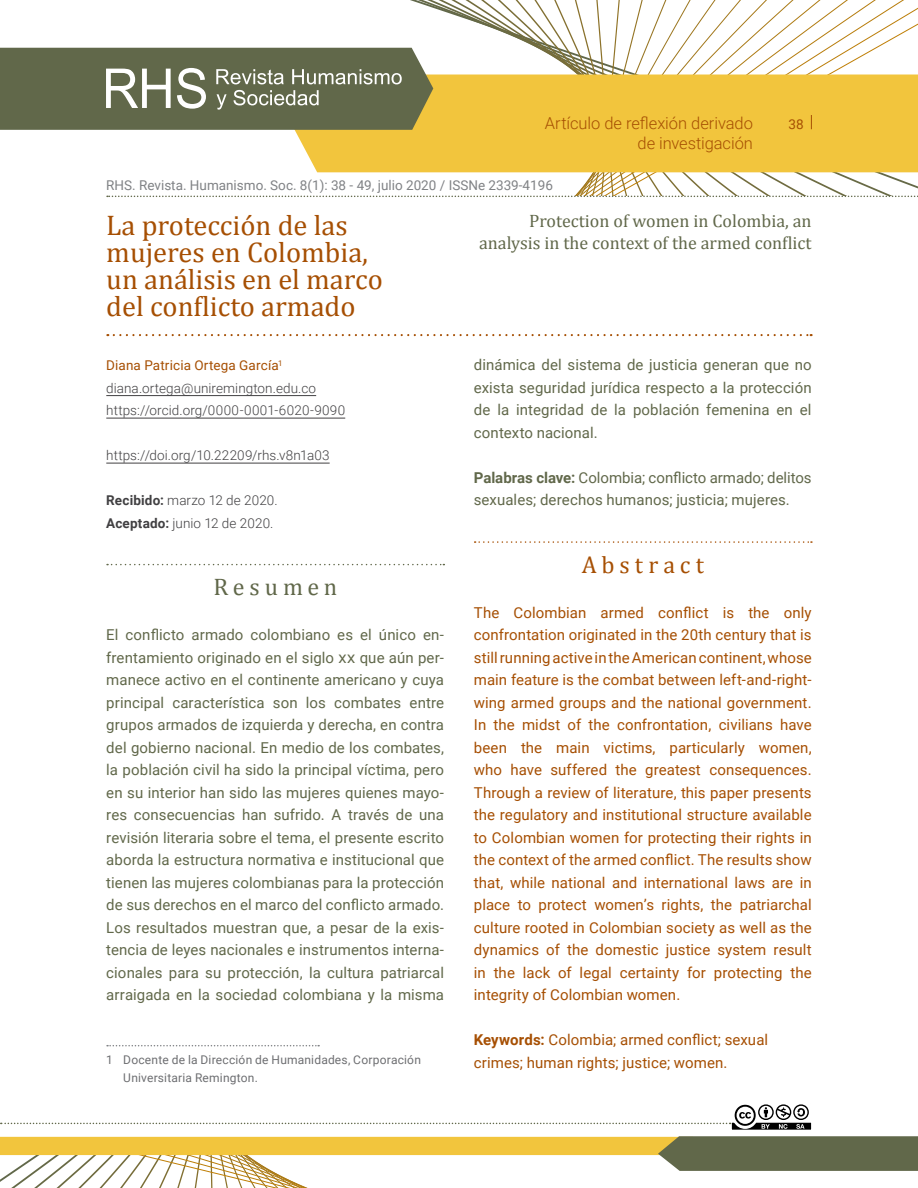
<style>
.page{position:relative;width:918px;height:1188px;background:#fff}
.page>*{position:absolute;margin:0;border:0;box-sizing:border-box;transform-origin:0 0}
.t1{font:28.5px/27px "Cambria";color:#a64f03}
.t2{font:24px "Cambria";letter-spacing:.21em;color:#a64f03}
.t3{font:24px "Cambria";letter-spacing:.2em;color:#61684a}
.t4{font:18px/22.5px "Cambria";color:#61684a;text-align:right}
.t5{font:300 16.5px/19.8px "Roboto";letter-spacing:-.005em;color:#a64f03;text-align:right}
.t6{font:15px/22.5px "Roboto";letter-spacing:.005em;color:#61684a;text-align:justify}
.t7{font:15px/22.5px "Roboto";letter-spacing:.005em;color:#a64f03;text-align:justify}
.t8{font:300 13.5px/22.5px "Roboto";letter-spacing:.005em;color:#414042}
.t9{font:13.5px "Roboto";color:#808285}
.t10{font:13.5px "Roboto";color:#a64f03}
.t11{font:12px/18px "Roboto";letter-spacing:.015em;color:#6d6e71}
.s1{font-weight:400;color:#a64f03}
.s2{font-weight:700}
</style>
<div class="page">
<svg style="left:0;top:0;width:918px;height:197px"></svg>
<svg style="left:0;top:1104px;width:918px;height:84px"></svg>
<svg style="left:114px;top:334px;width:698px;height:2px"></svg>
<hr style="left:106px;top:395px;width:210px;height:1px;background:#414042">
<hr style="left:106px;top:418px;width:239px;height:1px;background:#414042">
<hr style="left:106px;top:463px;width:224px;height:1px;background:#414042">
<svg style="left:107px;top:564px;width:337px;height:1px"></svg>
<svg style="left:107px;top:1045px;width:212px;height:1px"></svg>
<svg style="left:475px;top:541px;width:337px;height:2px"></svg>
<p class="t5" style="left:545px;top:112px;width:210px">Artículo de reflexión derivado de investigación</p>
<p class="t10" style="left:788px;top:115px;width:17px">38</p>
<p class="t9" style="left:106px;top:176px;width:448px">RHS. Revista. Humanismo. Soc. 8(1): 38 - 49, julio 2020 / ISSNe 2339-4196</p>
<p class="t4" style="left:479px;top:209px;width:334px">Protection of women in Colombia, an analysis in the context of the armed conflict</p>
<h1 class="t1" style="left:106px;top:211px;width:278px">La protección de las mujeres en Colombia, un análisis en el marco del conflicto armado</h1>
<p class="t8" style="left:106px;top:354px;width:240px"><span class="s1">Diana Patricia Ortega García</span><sup>1 </sup>diana.ortega@uniremington.edu.co https://orcid.org/0000-0001-6020-9090</p>
<p class="t8" style="left:106px;top:444px;width:225px">https://doi.org/10.22209/rhs.v8n1a03</p>
<p class="t8" style="left:106px;top:489px;width:173px"><span class="s2">Recibido:</span> marzo 12 de 2020.<br><span class="s2">Aceptado:</span> junio 12 de 2020.</p>
<h2 class="t3" style="left:213px;top:573px;width:125px">Resumen</h2>
<p class="t6" style="left:106px;top:623px;width:339px">El conflicto armado colombiano es el único en&shy;frentamiento originado en el siglo xx que aún per&shy;manece activo en el continente americano y cuya principal característica son los combates entre grupos armados de izquierda y derecha, en contra del gobierno nacional. En medio de los combates, la población civil ha sido la principal víctima, pero en su interior han sido las mujeres quienes mayo&shy;res consecuencias han sufrido. A través de una revisión literaria sobre el tema, el presente escrito aborda la estructura normativa e institucional que tienen las mujeres colombianas para la protección de sus derechos en el marco del conflicto armado.<br>Los resultados muestran que, a pesar de la exis&shy;tencia de leyes nacionales e instrumentos interna&shy;cionales para su protección, la cultura patriarcal arraigada en la sociedad colombiana y la misma</p>
<p class="t11" style="left:123px;top:1050px;width:299px;text-indent:-17px">1 Docente de la Dirección de Humanidades, Corporación<br>Universitaria Remington.</p>
<p class="t6" style="left:474px;top:353px;width:339px">dinámica del sistema de justicia generan que no exista seguridad jurídica respecto a la protección de la integridad de la población femenina en el contexto nacional.</p>
<p class="t6" style="left:474px;top:465px;width:339px"><span class="s2">Palabras clave:</span> Colombia; conflicto armado; delitos sexuales; derechos humanos; justicia; mujeres.</p>
<h2 class="t2" style="left:582px;top:550px;width:124px">Abstract</h2>
<p class="t7" style="left:474px;top:600px;width:339px">The Colombian armed conflict is the only confrontation originated in the 20th century that is still running active in the American continent, whose main feature is the combat between left-and-right&shy;wing armed groups and the national government.<br>In the midst of the confrontation, civilians have been the main victims, particularly women, who have suffered the greatest consequences.<br>Through a review of literature, this paper presents the regulatory and institutional structure available to Colombian women for protecting their rights in the context of the armed conflict. The results show that, while national and international laws are in place to protect women’s rights, the patriarchal culture rooted in Colombian society as well as the dynamics of the domestic justice system result in the lack of legal certainty for protecting the integrity of Colombian women.</p>
<p class="t7" style="left:474px;top:1028px;width:296px"><span class="s2">Keywords:</span> Colombia; armed conflict; sexual crimes; human rights; justice; women.</p>
</div>
